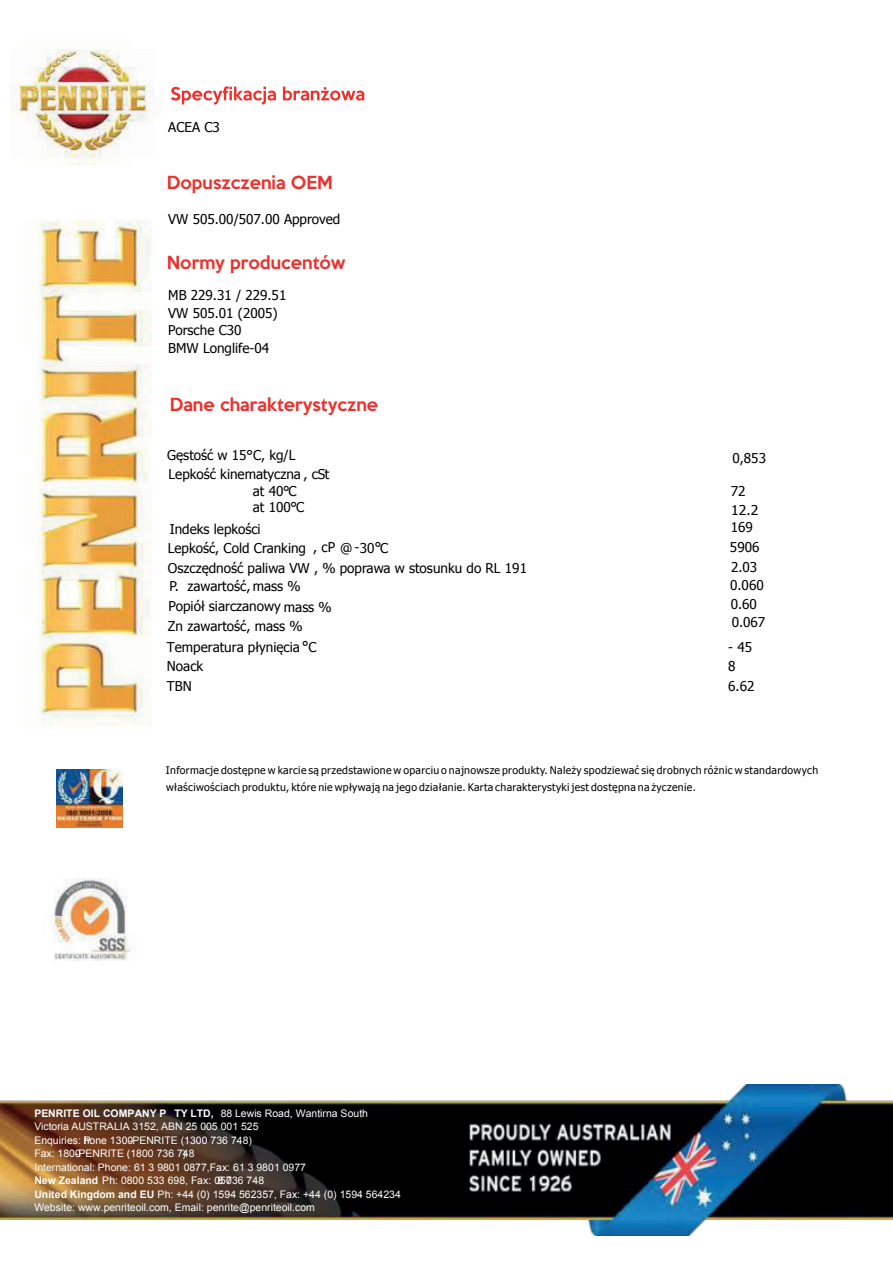
<style>
.page{position:relative;width:893px;height:1262px;background:#fff}
.page>*{position:absolute;margin:0;border:0;box-sizing:border-box;transform-origin:0 0}
.t1{font:500 16.5px "Keep Calm";color:#ee2f2c}
.t2{font:13.5px/17.5px "Tahoma";color:#000001}
.t3{font:13.5px "Tahoma";color:#000001;scale:1.04 1}
.t4{font:10.5px/13.5px "Arial";color:#fff}
.t5{font:10.5px/16.6px "Tahoma";letter-spacing:.03em;color:#000001}
.s1{font-weight:700}
</style>
<div class="page">
<img style="left:39px;top:90px;width:115px;height:636px">
<img style="left:0;top:1084px;width:892px;height:151px">
<img style="left:56px;top:769px;width:66px;height:59px">
<img style="left:54px;top:878px;width:77px;height:83px">
<svg style="left:171px;top:86px;width:193px;height:19px"></svg>
<img style="left:11px;top:49px;width:142px;height:108px">
<p class="t2" style="left:168px;top:118px;width:53px">ACEA C3</p>
<h1 class="t1" style="left:167px;top:168px;width:167px">Dopuszczenia OEM</h1>
<p class="t2" style="left:168px;top:209px;width:173px">VW 505.00/507.00 Approved</p>
<h1 class="t1" style="left:167px;top:248px;width:180px">Normy producentów</h1>
<p class="t2" style="left:168px;top:286px;width:120px">MB 229.31 / 229.51<br>VW 505.01 (2005)<br>Porsche C30<br>BMW Longlife-04</p>
<h1 class="t1" style="left:170px;top:390px;width:210px">Dane charakterystyczne</h1>
<p class="t2" style="left:167px;top:446px;width:130px">Gęstość w 15°C, kg/L</p>
<p class="t2" style="left:732px;top:448px;width:35px">0,853</p>
<p class="t2" style="left:253px;top:482px;width:45px">at 40°C</p>
<p class="t2" style="left:730px;top:482px;width:16px">72</p>
<p class="t2" style="left:253px;top:497px;width:53px">at 100°C</p>
<p class="t3" style="left:731px;top:501px;width:28px">12.2</p>
<p class="t2" style="left:170px;top:519px;width:92px">Indeks lepkości</p>
<p class="t2" style="left:730px;top:518px;width:24px">169</p>
<p class="t2" style="left:168px;top:539px;width:222px">Lepkość, Cold Cranking , cP @ -30°C</p>
<p class="t2" style="left:730px;top:537px;width:31px">5906</p>
<p class="t2" style="left:187px;top:559px;width:341px;line-height:18px;text-indent:-19px">Oszczędność paliwa VW , % poprawa w stosunku do RL 191 zawartość, mass %</p>
<p class="t2" style="left:731px;top:557px;width:28px">2.03</p>
<p class="t2" style="left:168px;top:465px;width:162px">Lepkość kinematyczna , cSt</p>
<p class="t2" style="left:169px;top:575px;width:165px;line-height:20px">P.<br>Popiół siarczanowy mass %</p>
<p class="t2" style="left:730px;top:574px;width:35px;line-height:19px">0.060<br>0.60</p>
<p class="t2" style="left:168px;top:617px;width:136px">Zn zawartość, mass %</p>
<p class="t2" style="left:731px;top:613px;width:35px">0.067</p>
<p class="t2" style="left:302px;top:637px;width:8px">°</p>
<p class="t2" style="left:167px;top:637px;width:151px">Temperatura płynięcia C</p>
<p class="t2" style="left:728px;top:637px;width:25px">- 45</p>
<p class="t2" style="left:167px;top:657px;width:38px">Noack</p>
<p class="t2" style="left:728px;top:657px;width:9px">8</p>
<p class="t2" style="left:167px;top:676px;width:26px">TBN</p>
<p class="t2" style="left:728px;top:676px;width:28px">6.62</p>
<p class="t5" style="left:166px;top:761px;width:653px">Informacje dostępne w karcie są przedstawione w oparciu o najnowsze produkty. Należy spodziewać się drobnych różnic w standardowych właściwościach produktu, które nie wpływają na jego działanie. Karta charakterystyki jest dostępna na życzenie.</p>
<p class="t4" style="left:34px;top:1106px;width:335px"><span class="s1">PENRITE OIL COMPANY P TY LTD,</span> 88 Lewis Road, Wantirna South Victoria AUSTRALIA 3152, ABN 25 005 001 525<br>Enquiries: Phone 1300-PENRITE (1300 736 748)<br>Fax: 1800-PENRITE (1800 736 7)48<br>International: Phone: 61 3 9801 0877,Fax: 61 3 9801 0977<br><span class="s1">New Zealand</span> Ph: 0800 533 698, Fax: 050</p>
<p class="t4" style="left:34px;top:1173px;width:368px;text-indent:183px">8 736 748<br><span class="s1">United Kingdom and EU</span> Ph: +44 (0) 1594 562357, Fax: +44 (0) 1594 564234<br>Website: www.penriteoil.com, Email: penrite@penriteoil.com</p>
</div>
